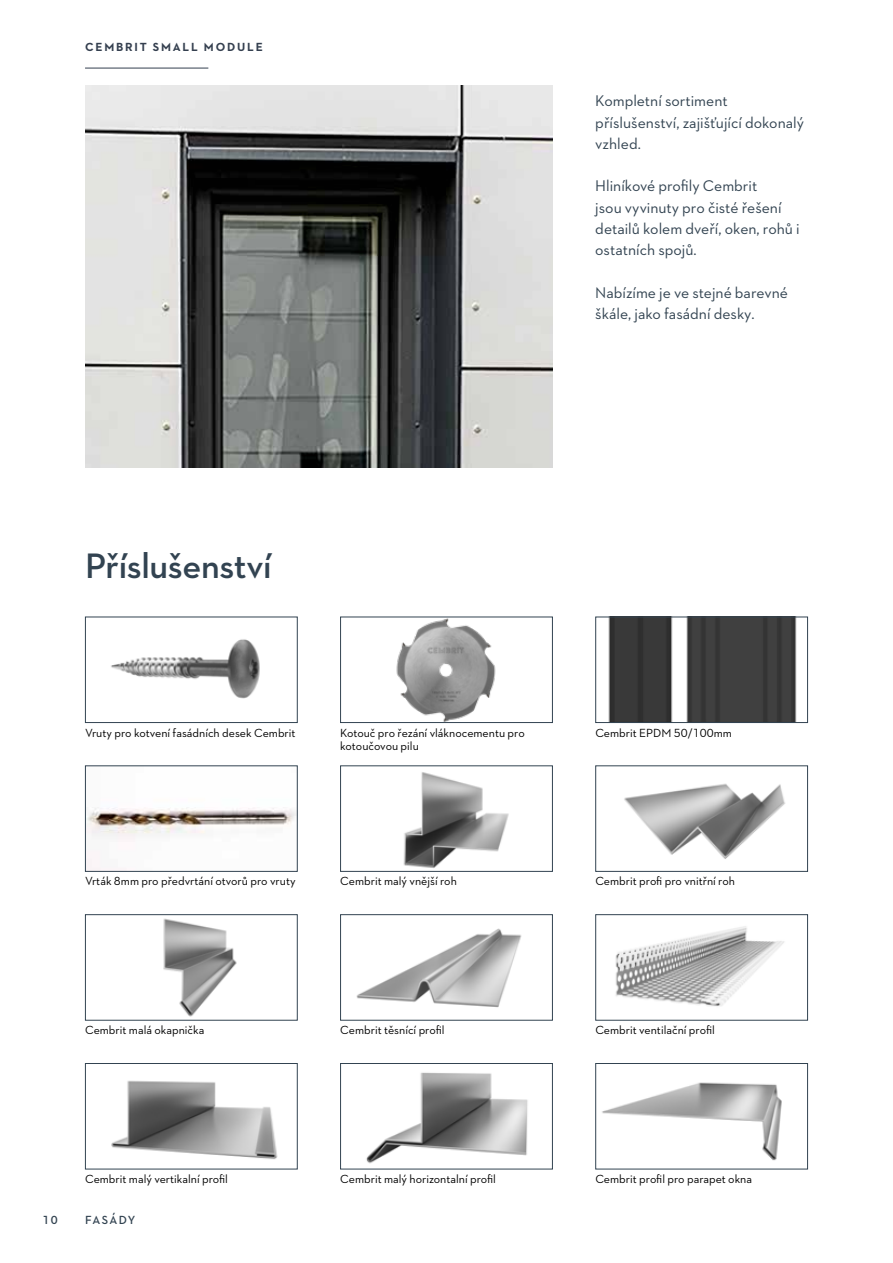
<style>
.page{position:relative;width:893px;height:1263px;background:#fff}
.page>*{position:absolute;margin:0;border:0;box-sizing:border-box;transform-origin:0 0}
.t1{font:600 36px "Neutraface 2 Text";letter-spacing:-.01em;color:#324351}
.t2{font:15.75px/21.3px "Neutraface 2 Text";color:#324351}
.t3{font:12px/13.5px "Neutraface 2 Text";color:#000}
.t4{font:700 12px "Neutraface 2 Text";letter-spacing:.15em;color:#343f4f}
.t5{font:600 12px "Neutraface 2 Text";letter-spacing:.115em;color:#324351}
</style>
<div class="page">
<img style="left:85px;top:85px;width:468px;height:383px">
<hr style="left:85px;top:68px;width:123px;height:1px;background:#343f4f">
<img style="left:111px;top:639px;width:149px;height:60px">
<div style="left:85px;top:617px;width:213px;height:106px;border:1px solid #324351"></div>
<img style="left:87px;top:807px;width:209px;height:63px">
<div style="left:85px;top:765px;width:213px;height:107px;border:1px solid #324351"></div>
<img style="left:403px;top:772px;width:106px;height:96px">
<div style="left:340px;top:765px;width:213px;height:107px;border:1px solid #324351"></div>
<img style="left:624px;top:783px;width:161px;height:76px">
<div style="left:595px;top:765px;width:213px;height:107px;border:1px solid #324351"></div>
<img style="left:396px;top:619px;width:100px;height:102px">
<div style="left:340px;top:617px;width:213px;height:106px;border:1px solid #324351"></div>
<img style="left:163px;top:918px;width:74px;height:99px">
<div style="left:85px;top:914px;width:213px;height:106px;border:1px solid #324351"></div>
<img style="left:602px;top:1082px;width:180px;height:79px">
<div style="left:595px;top:1063px;width:213px;height:106px;border:1px solid #324351"></div>
<img style="left:356px;top:928px;width:166px;height:80px">
<div style="left:340px;top:914px;width:213px;height:106px;border:1px solid #324351"></div>
<img style="left:615px;top:926px;width:169px;height:80px">
<div style="left:595px;top:914px;width:213px;height:106px;border:1px solid #324351"></div>
<img style="left:111px;top:1080px;width:167px;height:80px">
<div style="left:85px;top:1063px;width:213px;height:106px;border:1px solid #324351"></div>
<img style="left:366px;top:1072px;width:162px;height:92px">
<div style="left:340px;top:1063px;width:213px;height:106px;border:1px solid #324351"></div>
<img style="left:608px;top:619px;width:189px;height:102px">
<div style="left:595px;top:617px;width:213px;height:106px;border:1px solid #324351"></div>
<p class="t4" style="left:85px;top:39px;width:179px">CEMBRIT SMALL MODULE</p>
<h2 class="t2" style="left:595px;top:90px;width:210px">Kompletní sortiment příslušenství, zajišťující dokonalý vzhled.</h2>
<h2 class="t2" style="left:595px;top:175px;width:206px">Hliníkové profily Cembrit<br>jsou vyvinuty pro čisté řešení detailů kolem dveří, oken, rohů i ostatních spojů.</h2>
<h2 class="t2" style="left:595px;top:281px;width:194px">Nabízíme je ve stejné barevné škále, jako fasádní desky.</h2>
<h1 class="t1" style="left:85px;top:543px;width:188px">Příslušenství</h1>
<p class="t3" style="left:85px;top:725px;width:212px">Vruty pro kotvení fasádních desek Cembrit</p>
<p class="t3" style="left:340px;top:725px;width:186px">Kotouč pro řezání vláknocementu pro kotoučovou pilu</p>
<p class="t3" style="left:595px;top:725px;width:138px">Cembrit EPDM 50/100mm</p>
<p class="t3" style="left:85px;top:874px;width:212px">Vrták 8mm pro předvrtání otvorů pro vruty</p>
<p class="t3" style="left:340px;top:874px;width:118px">Cembrit malý vnější roh</p>
<p class="t3" style="left:595px;top:874px;width:141px">Cembrit profi pro vnitřní roh</p>
<p class="t3" style="left:85px;top:1023px;width:121px">Cembrit malá okapnička</p>
<p class="t3" style="left:340px;top:1023px;width:106px">Cembrit těsnící profil</p>
<p class="t3" style="left:595px;top:1023px;width:121px">Cembrit ventilační profil</p>
<p class="t3" style="left:85px;top:1172px;width:144px">Cembrit malý vertikalní profil</p>
<p class="t3" style="left:340px;top:1172px;width:157px">Cembrit malý horizontalní profil</p>
<p class="t5" style="left:43px;top:1213px;width:17px">10</p>
<p class="t5" style="left:85px;top:1213px;width:52px">FASÁDY</p>
<p class="t3" style="left:595px;top:1172px;width:158px">Cembrit profil pro parapet okna</p>
</div>
